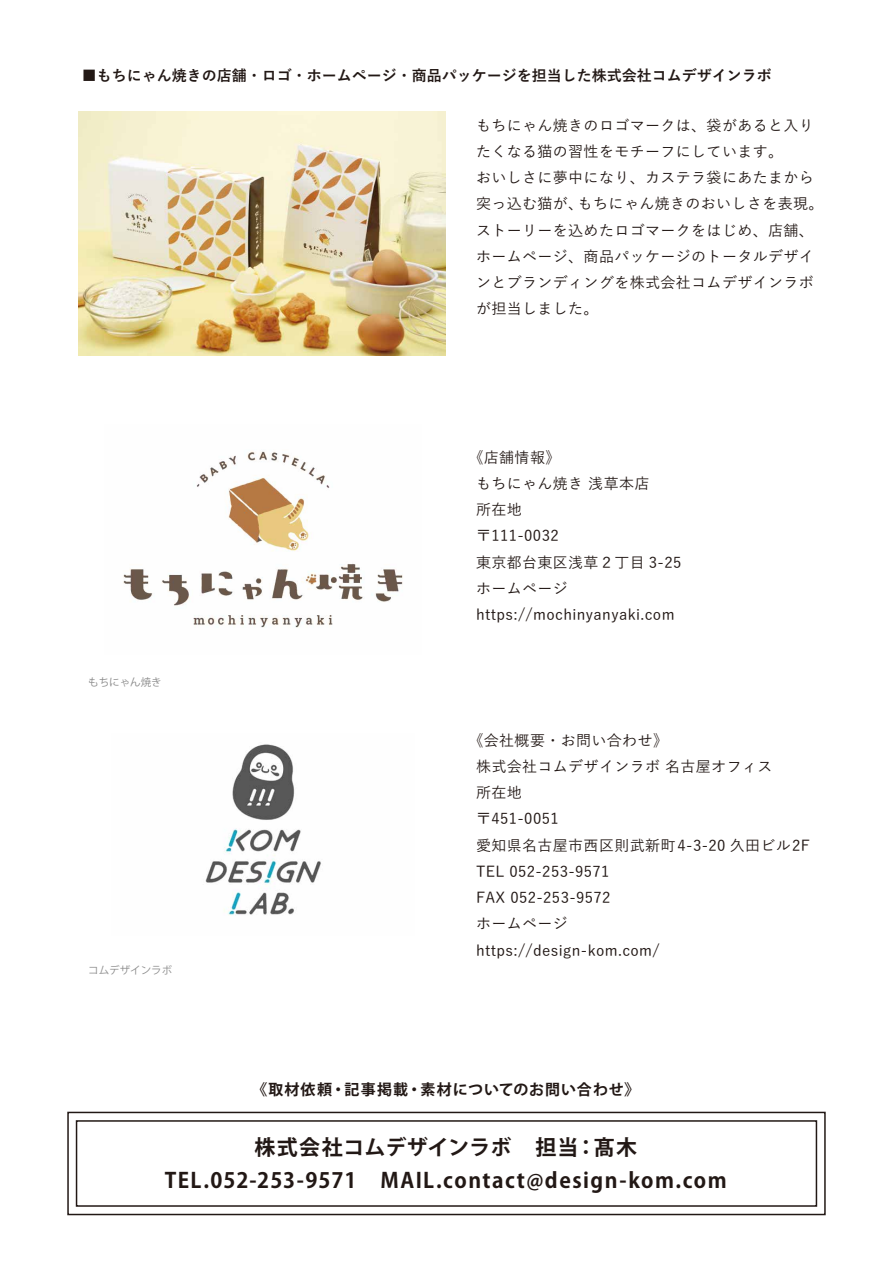
<style>
.page{position:relative;width:893px;height:1263px;background:#fff}
.page>*{position:absolute;margin:0;border:0;box-sizing:border-box;transform-origin:0 0}
.t1{font:700 21px/33px "Koz Go Pr 6 N";letter-spacing:.065em;color:#221815;text-align:center}
.t2{font:500 15px/26.2px "Yu Go";letter-spacing:.025em;color:#221815}
.t3{font:700 15px "Yu Go";color:#221815}
.t4{font:700 15px "Koz Go Pr 6 N";letter-spacing:.06em;color:#221815}
.t5{font:10.5px "Koz Go Pr 6 N";color:#898989}
</style>
<div class="page">
<img style="left:78px;top:111px;width:367px;height:245px">
<img style="left:123px;top:451px;width:280px;height:177px">
<img style="left:205px;top:744px;width:116px;height:171px">
<div style="left:67px;top:1112px;width:759px;height:103px;border:2px solid #221815"></div>
<div style="left:76px;top:1120px;width:741px;height:87px;border:2px solid #221815"></div>
<p class="t3" style="left:82px;top:67px;width:691px">■もちにゃん焼きの店舗・ロゴ・ホームページ・商品パッケージを担当した株式会社コムデザインラボ</p>
<p class="t2" style="left:476px;top:110px;width:349px">もちにゃん焼きのロゴマークは、袋があると入りたくなる猫の習性をモチーフにしています。<br>おいしさに夢中になり、カステラ袋にあたまから突っ込む猫が、もちにゃん焼きのおいしさを表現。ストーリーを込めたロゴマークをはじめ、店舗、ホームページ、商品パッケージのトータルデザインとブランディングを株式会社コムデザインラボが担当しました。</p>
<p class="t5" style="left:88px;top:676px;width:75px">もちにゃん焼き</p>
<p class="t5" style="left:88px;top:964px;width:86px">コムデザインラボ</p>
<p class="t2" style="left:476px;top:442px;width:207px;text-indent:-8px">《店舗情報》<br>もちにゃん焼き 浅草本店<br>所在地<br>〒111-0032<br>東京都台東区浅草２丁目 3-25ホームページhttps://mochinyanyaki.com</p>
<p class="t2" style="left:476px;top:725px;width:336px;text-indent:-8px">《会社概要・お問い合わせ》<br>株式会社コムデザインラボ 名古屋オフィス<br>所在地<br>〒451-0051<br>愛知県名古屋市西区則武新町4-3-20 久田ビル2F<br>TEL 052-253-9571<br>FAX 052-253-9572<br>ホームページ<br>https://design-kom.com/</p>
<p class="t4" style="left:253px;top:1081px;width:388px">《取材依頼・記事掲載・素材についてのお問い合わせ》</p>
<h1 class="t1" style="left:165px;top:1131px;width:564px">株式会社コムデザインラボ　担当：髙木<br>TEL.052-253-9571　MAIL.contact@design-kom.com</h1>
</div>
